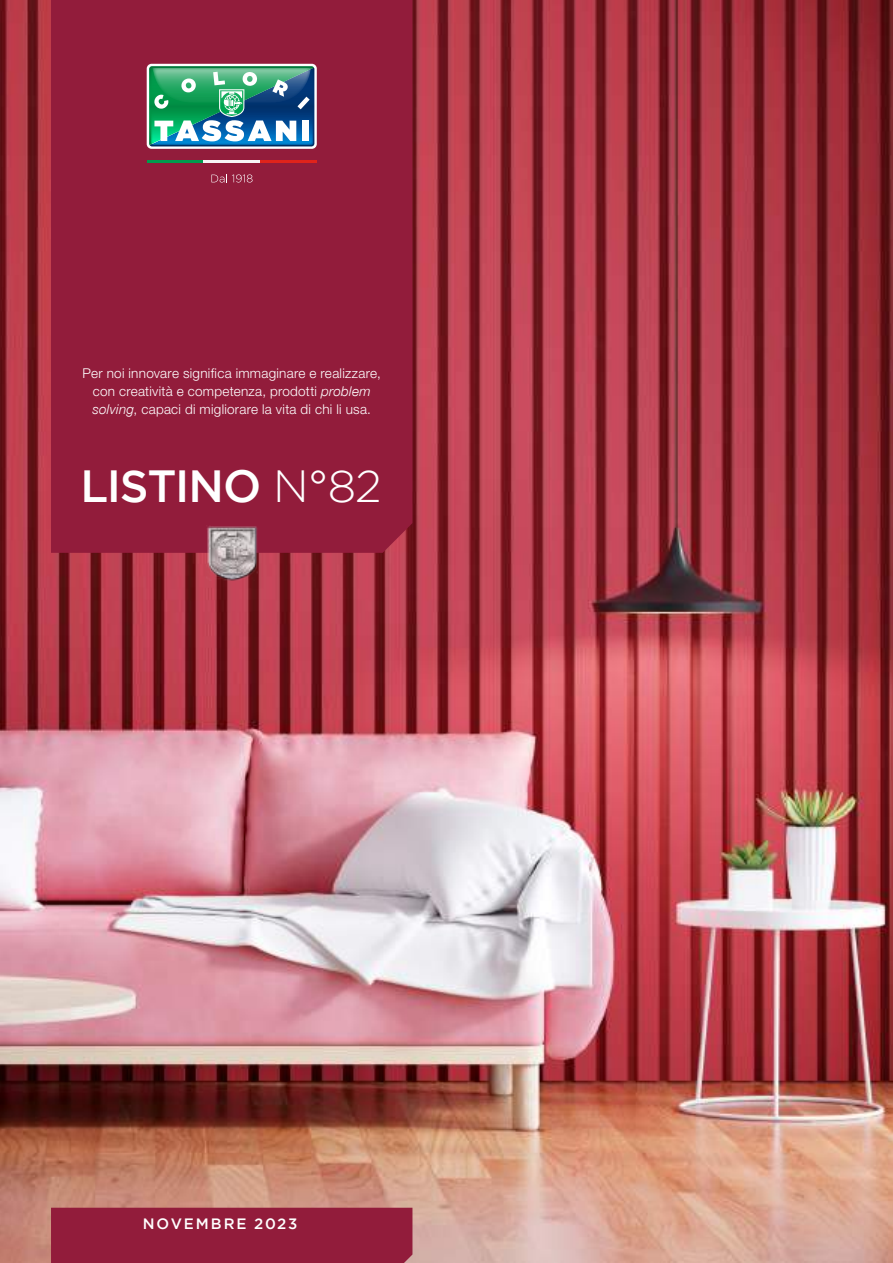
<style>
.page{position:relative;width:893px;height:1263px;background:#fff}
.page>*{position:absolute;margin:0;border:0;box-sizing:border-box;transform-origin:0 0}
.t1{font:500 45px "Gotham";letter-spacing:-.025em;color:#fff}
.t2{font:500 15px "Gotham";letter-spacing:.125em;color:#fff}
.t3{font:300 13.5px/18px "Helvetica Neue";letter-spacing:.02em;color:#fff;text-align:center}
.s1{font-style:italic}
.s2{font-weight:300}
</style>
<div class="page">
<img style="left:0;top:0;width:893px;height:1263px">
<div style="left:51px;top:0;width:361px;height:553px;background:#921c3b"></div>
<img style="left:206px;top:525px;width:51px;height:55px">
<svg style="left:147px;top:64px;width:170px;height:85px"></svg>
<svg style="left:149px;top:66px;width:165px;height:80px"></svg>
<hr style="left:147px;top:160px;width:56px;height:2px;background:#009c4e">
<hr style="left:203px;top:160px;width:57px;height:2px;background:#f6f5f5">
<hr style="left:260px;top:160px;width:57px;height:2px;background:#e0231b">
<svg style="left:211px;top:174px;width:42px;height:9px"></svg>
<div style="left:51px;top:1208px;width:361px;height:55px;background:#921c3b"></div>
<p class="t3" style="left:83px;top:364px;width:300px">Per noi innovare significa immaginare e realizzare, con creatività e competenza, prodotti <span class="s1">problem solving</span>, capaci di migliorare la vita di chi li usa.</p>
<h1 class="t1" style="left:80px;top:460px;width:303px">LISTINO <span class="s2">N°82</span></h1>
<p class="t2" style="left:143px;top:1215px;width:156px">NOVEMBRE 2023</p>
</div>
